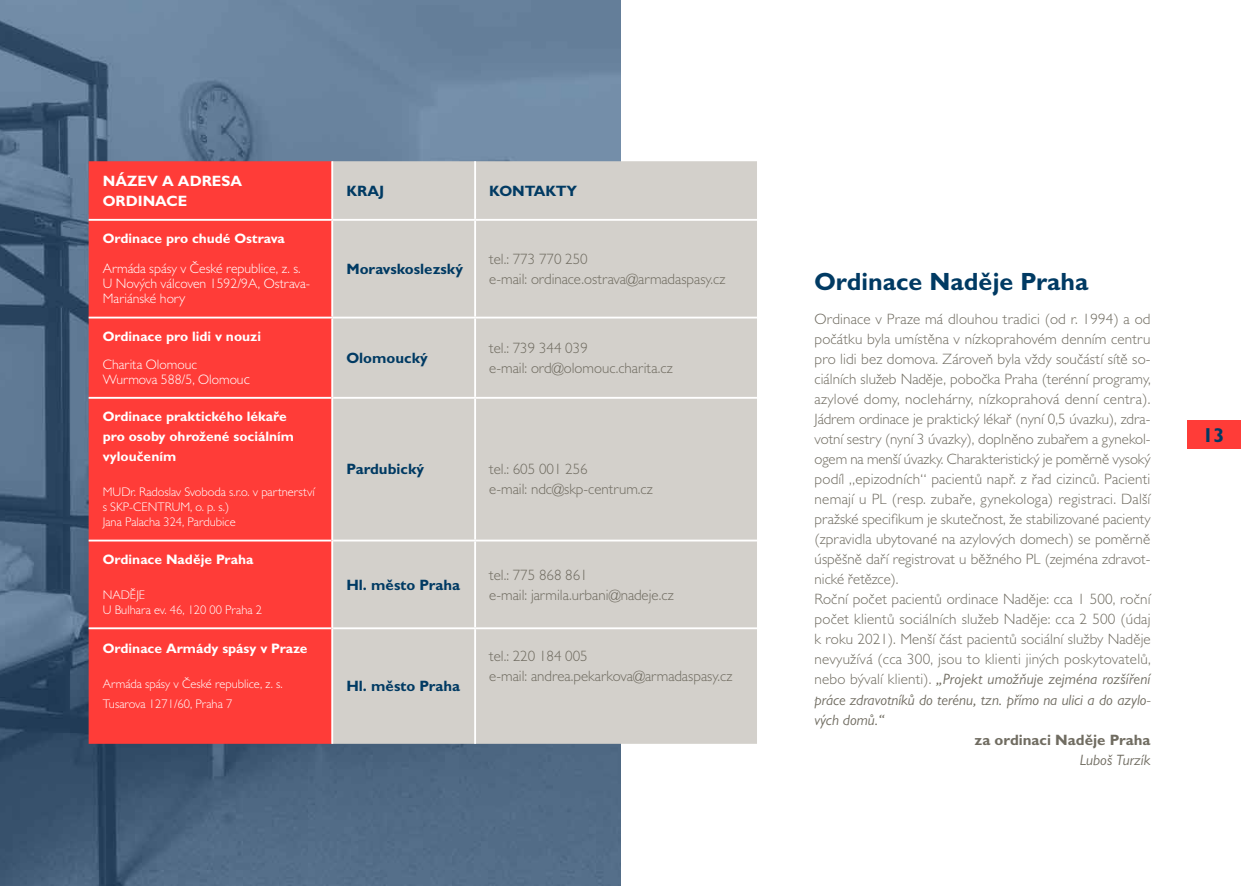
<style>
.page{position:relative;width:1241px;height:886px;background:#fff}
.page>*{position:absolute;margin:0;border:0;box-sizing:border-box;transform-origin:0 0}
.t1{font:700 25px "Gill Sans";color:#003a63}
.t2{font:700 20px "Gill Sans";color:#003a63}
.t3{font:300 15px/20px "Gill Sans";color:#706c61}
.t4{font:700 15px "Gill Sans";color:#003a63}
.t5{font:700 15px "Gill Sans";color:#706c61}
.t6{font:700 15px/20px "Gill Sans";color:#fff}
.t7{font:italic 15px "Gill Sans";color:#706c61}
.t8{font:700 13.75px/20px "Gill Sans";color:#fff}
.t9{font:300 13.75px/15px "Gill Sans";color:#fff}
.t10{font:300 12.5px/15px "Gill Sans";color:#fff}
.s1{font-size:15px}
.s2{font-weight:400;font-style:italic}
</style>
<div class="page">
<div style="left:1186px;top:420px;width:54px;height:29px;background:#ff3c38"></div>
<svg style="left:0;top:0;width:621px;height:886px;background:#556f8a"></svg>
<div style="left:89px;top:161px;width:242px;height:583px;background:#ff3c38"></div>
<div style="left:333px;top:161px;width:423px;height:583px;background:#d3d0cb"></div>
<hr style="left:474px;top:161px;width:2px;height:58px;background:#fff">
<hr style="left:89px;top:317px;width:243px;height:1px;background:#fff">
<hr style="left:89px;top:540px;width:242px;height:1px;background:#fff">
<hr style="left:333px;top:540px;width:142px;height:1px;background:#fff">
<hr style="left:89px;top:627px;width:242px;height:2px;background:#fff">
<hr style="left:475px;top:317px;width:281px;height:1px;background:#fff">
<hr style="left:333px;top:627px;width:142px;height:2px;background:#fff">
<hr style="left:475px;top:627px;width:281px;height:2px;background:#fff">
<hr style="left:474px;top:318px;width:2px;height:79px;background:#fff">
<hr style="left:474px;top:541px;width:2px;height:86px;background:#fff">
<hr style="left:474px;top:629px;width:2px;height:115px;background:#fff">
<hr style="left:89px;top:397px;width:242px;height:2px;background:#fff">
<hr style="left:333px;top:397px;width:142px;height:2px;background:#fff">
<hr style="left:475px;top:397px;width:281px;height:2px;background:#fff">
<hr style="left:474px;top:399px;width:2px;height:141px;background:#fff">
<hr style="left:475px;top:540px;width:281px;height:1px;background:#fff">
<hr style="left:89px;top:219px;width:243px;height:2px;background:#fff">
<hr style="left:475px;top:219px;width:281px;height:2px;background:#fff">
<hr style="left:331px;top:161px;width:2px;height:58px;background:#fff">
<hr style="left:331px;top:318px;width:2px;height:80px;background:#fff">
<hr style="left:331px;top:398px;width:2px;height:142px;background:#fff">
<hr style="left:331px;top:540px;width:2px;height:88px;background:#fff">
<hr style="left:331px;top:628px;width:2px;height:116px;background:#fff">
<hr style="left:332px;top:219px;width:143px;height:2px;background:#fff">
<hr style="left:331px;top:221px;width:2px;height:96px;background:#fff">
<hr style="left:474px;top:221px;width:2px;height:96px;background:#fff">
<hr style="left:332px;top:317px;width:143px;height:1px;background:#fff">
<p class="t6" style="left:103px;top:170px;width:141px">NÁZEV A ADRESA<br>ORDINACE</p>
<p class="t4" style="left:346px;top:181px;width:39px">KRAJ</p>
<p class="t4" style="left:489px;top:181px;width:89px">KONTAKTY</p>
<p class="t8" style="left:103px;top:228px;width:183px">Ordinace pro chudé Ostrava</p>
<p class="t9" style="left:103px;top:261px;width:209px">Armáda spásy v České republice, z. s.<br>U Nových válcoven 1592/9A, Ostrava-<br>Mariánské hor<span class="s1">y</span></p>
<p class="t4" style="left:346px;top:259px;width:118px">Moravskoslezský</p>
<p class="t3" style="left:489px;top:248px;width:238px">tel.: 773 770 250<br>e-mail: ordinace.ostrava@armadaspasy.cz</p>
<p class="t8" style="left:103px;top:326px;width:160px">Ordinace pro lidi v nouzi</p>
<p class="t9" style="left:103px;top:356px;width:148px">Charita Olomouc<br>Wurmova 588/5, Olomou<span class="s1">c</span></p>
<p class="t4" style="left:346px;top:348px;width:83px">Olomoucký</p>
<p class="t3" style="left:489px;top:337px;width:185px">tel.: 739 344 039<br>e-mail: ord@olomouc.charita.cz</p>
<p class="t8" style="left:103px;top:406px;width:193px">Ordinace praktického lékaře pro osoby ohrožené sociálním vyloučením</p>
<p class="t10" style="left:103px;top:484px;width:213px">MUDr. Radoslav Svoboda s.r.o. v partnerství s SKP-CENTRUM, o. p. s.)<br>Jana Palacha 324, Pardubice</p>
<p class="t4" style="left:346px;top:460px;width:79px">Pardubický</p>
<p class="t3" style="left:489px;top:459px;width:165px">tel.: 605 001 256<br>e-mail: ndc@skp-centrum.cz</p>
<p class="t8" style="left:103px;top:549px;width:152px">Ordinace Naděje Praha</p>
<p class="t10" style="left:103px;top:587px;width:161px">NADĚJE<br>U Bulhara ev. 46, 120 00 Praha 2</p>
<p class="t4" style="left:346px;top:575px;width:115px">Hl. město Praha</p>
<p class="t3" style="left:489px;top:564px;width:186px">tel.: 775 868 861<br>e-mail: jarmila.urbani@nadeje.cz</p>
<p class="t8" style="left:103px;top:638px;width:206px">Ordinace Armády spásy v Praze</p>
<p class="t10" style="left:103px;top:674px;width:181px;line-height:20px">Armáda spásy v České republice, z. s.<br>Tusarova 1271/60, Praha 7</p>
<p class="t4" style="left:346px;top:677px;width:115px">Hl. město Praha</p>
<p class="t3" style="left:489px;top:646px;width:244px">tel.: 220 184 005<br>e-mail: andrea.pekarkova@armadaspasy.cz</p>
<h1 class="t1" style="left:814px;top:266px;width:275px">Ordinace Naděje Praha</h1>
<p class="t3" style="left:814px;top:309px;width:337px">Ordinace v Praze má dlouhou tradici (od r. 1994) a od počátku byla umístěna v nízkoprahovém denním centru pro lidi bez domova. Zároveň byla vždy součástí sítě so&shy;ciálních služeb Naděje, pobočka Praha (terénní programy, azylové domy, noclehárny, nízkoprahová denní centra).<br>Jádrem ordinace je praktický lékař (nyní 0,5 úvazku), zdra&shy;votní sestry (nyní 3 úvazky), doplněno zubařem a gynekol&shy;ogem na menší úvazky. Charakteristický je poměrně vysoký podíl „epizodních“ pacientů např. z řad cizinců. Pacienti nemají u PL (resp. zubaře, gynekologa) registraci. Další pražské specifikum je skutečnost, že stabilizované pacienty (zpravidla ubytované na azylových domech) se poměrně úspěšně daří registrovat u běžného PL (zejména zdravot&shy;nické řetězce).<br>Roční počet pacientů ordinace Naděje: cca 1 500, roční počet klientů sociálních služeb Naděje: cca 2 500 (údaj k roku 2021). Menší část pacientů sociální služby Naděje nevyužívá (cca 300, jsou to klienti jiných poskytovatelů, nebo bývalí klienti). <span class="s2">„Projekt umožňuje zejména rozšíření práce zdravotníků do terénu, tzn. přímo na ulici a do azylo&shy;vých domů.“</span></p>
<p class="t5" style="left:974px;top:730px;width:177px">za ordinaci Naděje Praha</p>
<p class="t7" style="left:1079px;top:751px;width:72px">Luboš Turzík</p>
<h2 class="t2" style="left:1202px;top:422px;width:24px">13</h2>
</div>
